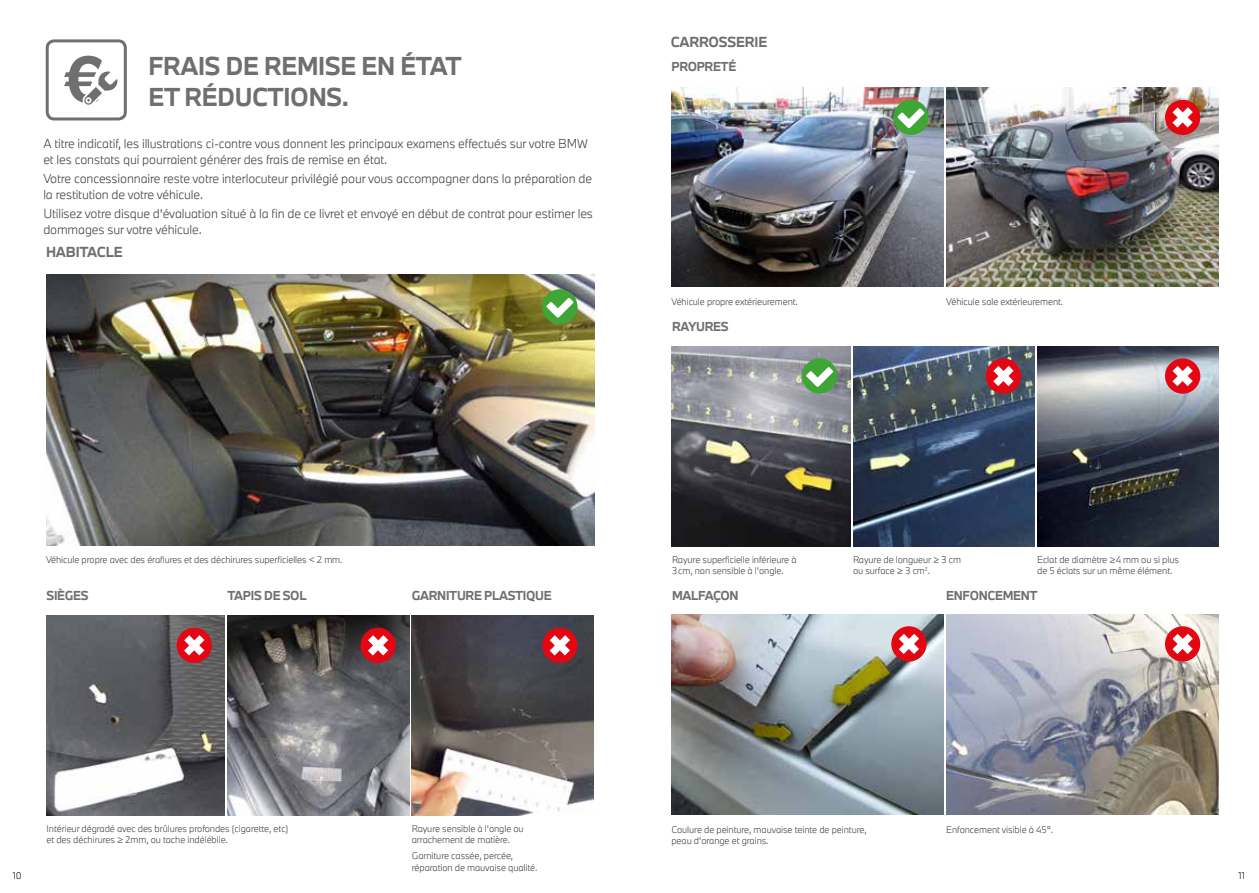
<style>
.page{position:relative;width:1259px;height:893px;background:#fff}
.page>*{position:absolute;margin:0;border:0;box-sizing:border-box;transform-origin:0 0}
.t1{font:700 24px/30.8px "BMW Type Next Latin";letter-spacing:-.01em;color:#706f6f}
.t2{font:700 13.5px "BMW Type Next Latin";letter-spacing:-.01em;color:#706f6f}
.t3{font:300 12px/15.3px "BMW Type Next Latin";letter-spacing:-.01em;color:#3c3c3b}
.t4{font:700 12px "BMW Type Next Latin";letter-spacing:-.025em;color:#706f6f}
.t5{font:300 9px/11.6px "BMW Type Next Latin";letter-spacing:-.01em;color:#3c3c3b}
.t6{font:300 9px "BMW Type Next Latin";color:#000}
</style>
<div class="page">
<svg style="left:46px;top:39px;width:81px;height:81px"></svg>
<img style="left:671px;top:87px;width:272px;height:200px">
<img style="left:946px;top:87px;width:272px;height:200px">
<img style="left:46px;top:274px;width:548px;height:271px">
<img style="left:671px;top:346px;width:179px;height:200px">
<img style="left:1037px;top:346px;width:181px;height:200px">
<img style="left:853px;top:346px;width:181px;height:200px">
<img style="left:46px;top:615px;width:179px;height:200px">
<img style="left:412px;top:615px;width:181px;height:200px">
<img style="left:227px;top:615px;width:182px;height:200px">
<img style="left:671px;top:614px;width:272px;height:200px">
<img style="left:946px;top:614px;width:272px;height:200px">
<svg style="left:542px;top:289px;width:35px;height:35px"></svg>
<svg style="left:802px;top:358px;width:35px;height:36px"></svg>
<svg style="left:893px;top:100px;width:35px;height:35px"></svg>
<svg style="left:891px;top:626px;width:35px;height:36px"></svg>
<svg style="left:1165px;top:626px;width:35px;height:36px"></svg>
<svg style="left:1165px;top:358px;width:35px;height:36px"></svg>
<svg style="left:986px;top:358px;width:35px;height:36px"></svg>
<svg style="left:1165px;top:100px;width:35px;height:35px"></svg>
<svg style="left:542px;top:628px;width:35px;height:35px"></svg>
<svg style="left:360px;top:628px;width:36px;height:35px"></svg>
<svg style="left:177px;top:628px;width:35px;height:35px"></svg>
<h1 class="t1" style="left:148px;top:50px;width:314px">FRAIS DE REMISE EN ÉTAT<br>ET RÉDUCTIONS.</h1>
<h3 class="t3" style="left:43px;top:136px;width:546px">A titre indicatif, les illustrations ci-contre vous donnent les principaux examens effectués sur votre BMW et les constats qui pourraient générer des frais de remise en état.</h3>
<h3 class="t3" style="left:43px;top:171px;width:550px">Votre concessionnaire reste votre interlocuteur privilégié pour vous accompagner dans la préparation de la restitution de votre véhicule.</h3>
<h3 class="t3" style="left:43px;top:206px;width:551px">Utilisez votre disque d’évaluation situé à la fin de ce livret et envoyé en début de contrat pour estimer les dommages sur votre véhicule.</h3>
<h2 class="t2" style="left:46px;top:242px;width:78px">HABITACLE</h2>
<h2 class="t2" style="left:671px;top:32px;width:98px">CARROSSERIE</h2>
<h3 class="t4" style="left:671px;top:58px;width:66px">PROPRETÉ</h3>
<p class="t5" style="left:671px;top:296px;width:128px">Véhicule propre extérieurement.</p>
<p class="t5" style="left:946px;top:296px;width:118px">Véhicule sale extérieurement.</p>
<h3 class="t4" style="left:672px;top:318px;width:58px">RAYURES</h3>
<p class="t5" style="left:46px;top:553px;width:298px">Véhicule propre avec des éraflures et des déchirures superficielles &lt; 2 mm.</p>
<p class="t5" style="left:672px;top:553px;width:126px">Rayure superficielle inférieure à<br>3cm, non sensible à l’ongle.</p>
<p class="t5" style="left:853px;top:553px;width:110px">Rayure de longueur ≥ 3 cm ou surface ≥ 3 cm<sup>2</sup>.</p>
<p class="t5" style="left:1037px;top:553px;width:143px">Eclat de diamètre ≥4 mm ou si plus de 5 éclats sur un même élément.</p>
<h3 class="t4" style="left:47px;top:587px;width:44px">SIÈGES</h3>
<h3 class="t4" style="left:227px;top:587px;width:81px">TAPIS DE SOL</h3>
<h3 class="t4" style="left:412px;top:587px;width:141px">GARNITURE PLASTIQUE</h3>
<h3 class="t4" style="left:672px;top:587px;width:68px">MALFAÇON</h3>
<h3 class="t4" style="left:946px;top:587px;width:93px">ENFONCEMENT</h3>
<p class="t5" style="left:47px;top:823px;width:243px">Intérieur dégradé avec des brûlures profondes (cigarette, etc) et des déchirures ≥ 2mm, ou tache indélébile.</p>
<p class="t5" style="left:412px;top:823px;width:113px">Rayure sensible à l’ongle ou arrachement de matière.</p>
<p class="t5" style="left:412px;top:850px;width:127px">Garniture cassée, percée, réparation de mauvaise qualité.</p>
<p class="t5" style="left:671px;top:823px;width:197px">Coulure de peinture, mauvaise teinte de peinture, peau d’orange et grains.</p>
<p class="t5" style="left:946px;top:823px;width:108px">Enfoncement visible à 45°.</p>
<p class="t6" style="left:13px;top:870px;width:11px">10</p>
<p class="t6" style="left:1238px;top:870px;width:8px">11</p>
</div>
